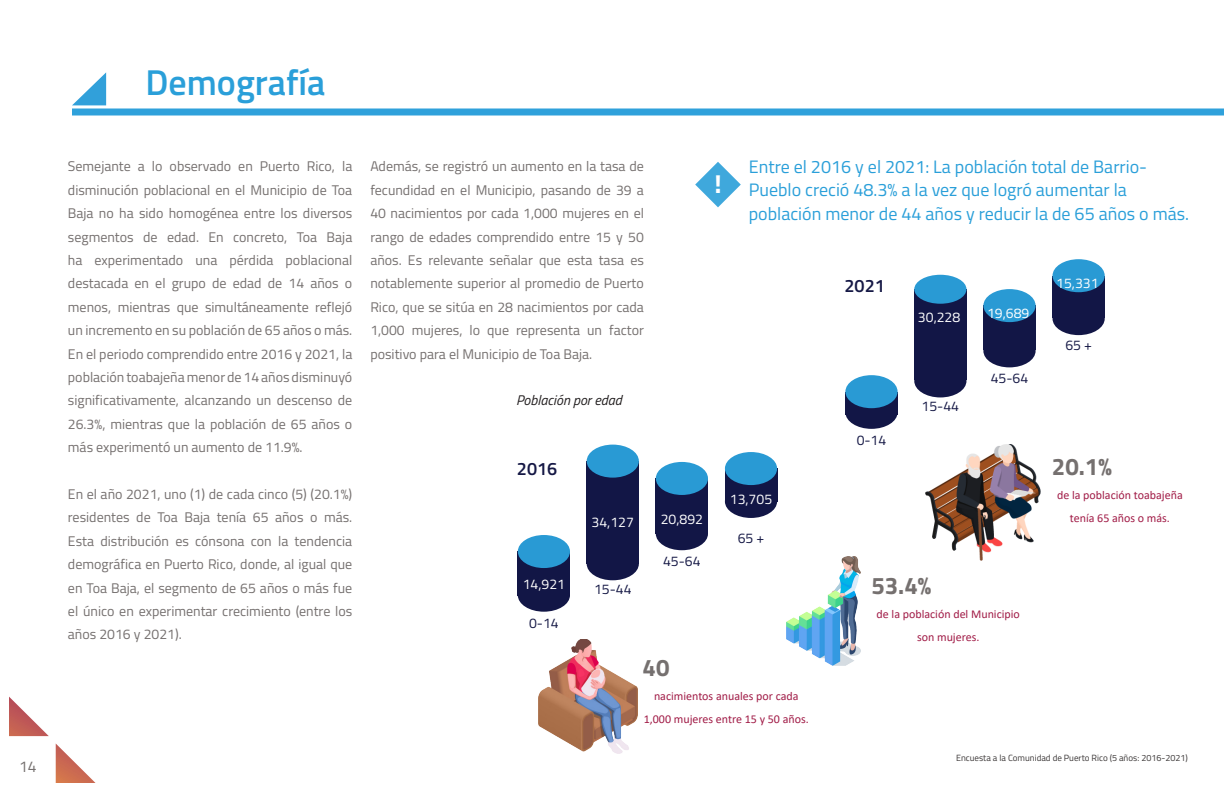
<style>
.page{position:relative;width:1224px;height:792px;background:#fff}
.page>*{position:absolute;margin:0;border:0;box-sizing:border-box;transform-origin:0 0}
.indices_titulo{font:600 36px "Titillium Web";color:#2a9fd9}
.Paragraph_Style_2{font:700 26px "Titillium Web";color:#fff}
.Body_Copy{font:700 24px "Titillium Web";color:#75706f}
.Body_Copy-2{font:18px/23.4px "Titillium Web";color:#2a9fd9}
.Body_Copy-3{font:600 18px "Titillium Web";color:#151845}
.t1{font:15.6px "Titillium Web";color:#75706f}
.Body_Copy-4{font:14px/23.4px "Titillium Web";color:#75706f;text-align:justify}
.Body_Copy-5{font:14px "Titillium Web";color:#fff}
.Body_Copy-6{font:14px "Titillium Web";color:#151845}
.t2{font:italic 14px "Titillium Web";color:#231f20}
.Body_Copy-7{font:12px/23.4px "Calibri";color:#a11c47;text-align:center}
.Paragraph_Style_2-2{font:9px "Titillium Web";color:#3b3737}
</style>
<div class="page">
<div style="left:72px;top:108px;width:1152px;height:8px;background:#2fa1db"></div>
<svg style="left:56px;top:744px;width:40px;height:39px"></svg>
<svg style="left:9px;top:697px;width:40px;height:39px"></svg>
<svg style="left:72px;top:72px;width:34px;height:33px"></svg>
<div style="left:518px;top:579px;width:52px;height:33px;background:#121646;border-radius:50%"></div>
<div style="left:656px;top:517px;width:52px;height:33px;background:#121646;border-radius:50%"></div>
<div style="left:587px;top:547px;width:52px;height:33px;background:#121646;border-radius:50%"></div>
<div style="left:725px;top:485px;width:52px;height:33px;background:#121646;border-radius:50%"></div>
<div style="left:518px;top:552px;width:52px;height:44px;background:#121646"></div>
<div style="left:656px;top:478px;width:52px;height:56px;background:#121646"></div>
<div style="left:587px;top:461px;width:52px;height:103px;background:#121646"></div>
<div style="left:725px;top:469px;width:52px;height:33px;background:#121646"></div>
<div style="left:518px;top:535px;width:52px;height:33px;background:#299ad4;border-radius:50%"></div>
<div style="left:656px;top:462px;width:52px;height:33px;background:#299ad4;border-radius:50%"></div>
<div style="left:587px;top:445px;width:52px;height:33px;background:#299ad4;border-radius:50%"></div>
<div style="left:725px;top:452px;width:52px;height:33px;background:#299ad4;border-radius:50%"></div>
<div style="left:845px;top:396px;width:53px;height:33px;background:#121646;border-radius:50%"></div>
<div style="left:983px;top:334px;width:53px;height:33px;background:#121646;border-radius:50%"></div>
<div style="left:914px;top:364px;width:52px;height:33px;background:#121646;border-radius:50%"></div>
<div style="left:1053px;top:302px;width:52px;height:33px;background:#121646;border-radius:50%"></div>
<div style="left:845px;top:392px;width:53px;height:22px;background:#121646"></div>
<div style="left:983px;top:306px;width:53px;height:44px;background:#121646"></div>
<div style="left:914px;top:289px;width:52px;height:90px;background:#121646"></div>
<div style="left:1053px;top:276px;width:52px;height:42px;background:#121646"></div>
<div style="left:845px;top:375px;width:53px;height:33px;background:#299ad4;border-radius:50%"></div>
<div style="left:983px;top:289px;width:53px;height:33px;background:#299ad4;border-radius:50%"></div>
<div style="left:914px;top:275px;width:52px;height:29px;background:#299ad4;border-radius:50%"></div>
<div style="left:1053px;top:259px;width:52px;height:33px;background:#299ad4;border-radius:50%"></div>
<img style="left:925px;top:445px;width:116px;height:115px">
<img style="left:787px;top:556px;width:74px;height:110px">
<img style="left:538px;top:639px;width:99px;height:115px">
<svg style="left:695px;top:162px;width:46px;height:45px"></svg>
<p class="t1" style="left:19px;top:755px;width:19px">14</p>
<p class="indices_titulo" style="left:145px;top:55px;width:182px">Demografía</p>
<p class="Body_Copy-4" style="left:68px;top:154px;width:286px">Semejante a lo observado en Puerto Rico, la disminución poblacional en el Municipio de Toa Baja no ha sido homogénea entre los diversos segmentos de edad. En concreto, Toa Baja ha experimentado una pérdida poblacional destacada en el grupo de edad de 14 años o menos, mientras que simultáneamente reflejó un incremento en su población de 65 años o más.<br>En el periodo comprendido entre 2016 y 2021, la población toabajeña menor de 14 años disminuyó significativamente, alcanzando un descenso de 26.3%, mientras que la población de 65 años o más experimentó un aumento de 11.9%.</p>
<p class="Body_Copy-4" style="left:68px;top:482px;width:286px">En el año 2021, uno (1) de cada cinco (5) (20.1%) residentes de Toa Baja tenía 65 años o más.<br>Esta distribución es cónsona con la tendencia demográfica en Puerto Rico, donde, al igual que en Toa Baja, el segmento de 65 años o más fue el único en experimentar crecimiento (entre los años 2016 y 2021).</p>
<p class="Body_Copy-4" style="left:370px;top:154px;width:275px">Además, se registró un aumento en la tasa de fecundidad en el Municipio, pasando de 39 a 40 nacimientos por cada 1,000 mujeres en el rango de edades comprendido entre 15 y 50 años. Es relevante señalar que esta tasa es notablemente superior al promedio de Puerto Rico, que se sitúa en 28 nacimientos por cada 1,000 mujeres, lo que representa un factor positivo para el Municipio de Toa Baja.</p>
<p class="t2" style="left:516px;top:389px;width:107px">Población por edad</p>
<p class="Body_Copy-3" style="left:517px;top:455px;width:42px">2016</p>
<p class="Body_Copy-5" style="left:523px;top:574px;width:44px">14,921</p>
<p class="Body_Copy-6" style="left:529px;top:613px;width:31px">0-14</p>
<p class="Body_Copy-5" style="left:592px;top:511px;width:44px">34,127</p>
<p class="Body_Copy-6" style="left:594px;top:579px;width:39px">15-44</p>
<p class="Paragraph_Style_2" style="left:714px;top:164px;width:9px">!</p>
<p class="Body_Copy-2" style="left:749px;top:154px;width:442px">Entre el 2016 y el 2021: La población total de Barrio-<br>Pueblo creció 48.3% a la vez que logró aumentar la población menor de 44 años y reducir la de 65 años o más.</p>
<p class="Body_Copy-5" style="left:661px;top:509px;width:44px">20,892</p>
<p class="Body_Copy-6" style="left:663px;top:551px;width:39px">45-64</p>
<p class="Body_Copy-5" style="left:730px;top:489px;width:44px">13,705</p>
<p class="Body_Copy-6" style="left:738px;top:528px;width:28px">65 +</p>
<p class="Body_Copy-3" style="left:845px;top:272px;width:42px">2021</p>
<p class="Body_Copy-6" style="left:857px;top:430px;width:31px">0-14</p>
<p class="Body_Copy-5" style="left:918px;top:307px;width:44px">30,228</p>
<p class="Body_Copy-5" style="left:987px;top:303px;width:44px">19,689</p>
<p class="Body_Copy-6" style="left:922px;top:396px;width:39px">15-44</p>
<p class="Body_Copy-6" style="left:991px;top:368px;width:39px">45-64</p>
<p class="Body_Copy" style="left:871px;top:567px;width:61px">53.4%</p>
<p class="Body_Copy-7" style="left:877px;top:602px;width:145px">de la población del Municipio son mujeres.</p>
<p class="Body_Copy-5" style="left:1056px;top:273px;width:44px">15,331</p>
<p class="Body_Copy-6" style="left:1065px;top:334px;width:28px">65 +</p>
<p class="Body_Copy" style="left:1052px;top:449px;width:61px">20.1%</p>
<p class="Body_Copy-7" style="left:1057px;top:483px;width:127px">de la población toabajeña tenía 65 años o más.</p>
<p class="Body_Copy" style="left:643px;top:650px;width:28px">40</p>
<p class="Body_Copy-7" style="left:644px;top:684px;width:167px">nacimientos anuales por cada<br>1,000 mujeres entre 15 y 50 años.</p>
<p class="Paragraph_Style_2-2" style="left:956px;top:751px;width:233px">Encuesta a la Comunidad de Puerto Rico (5 años: 2016-2021)</p>
</div>
